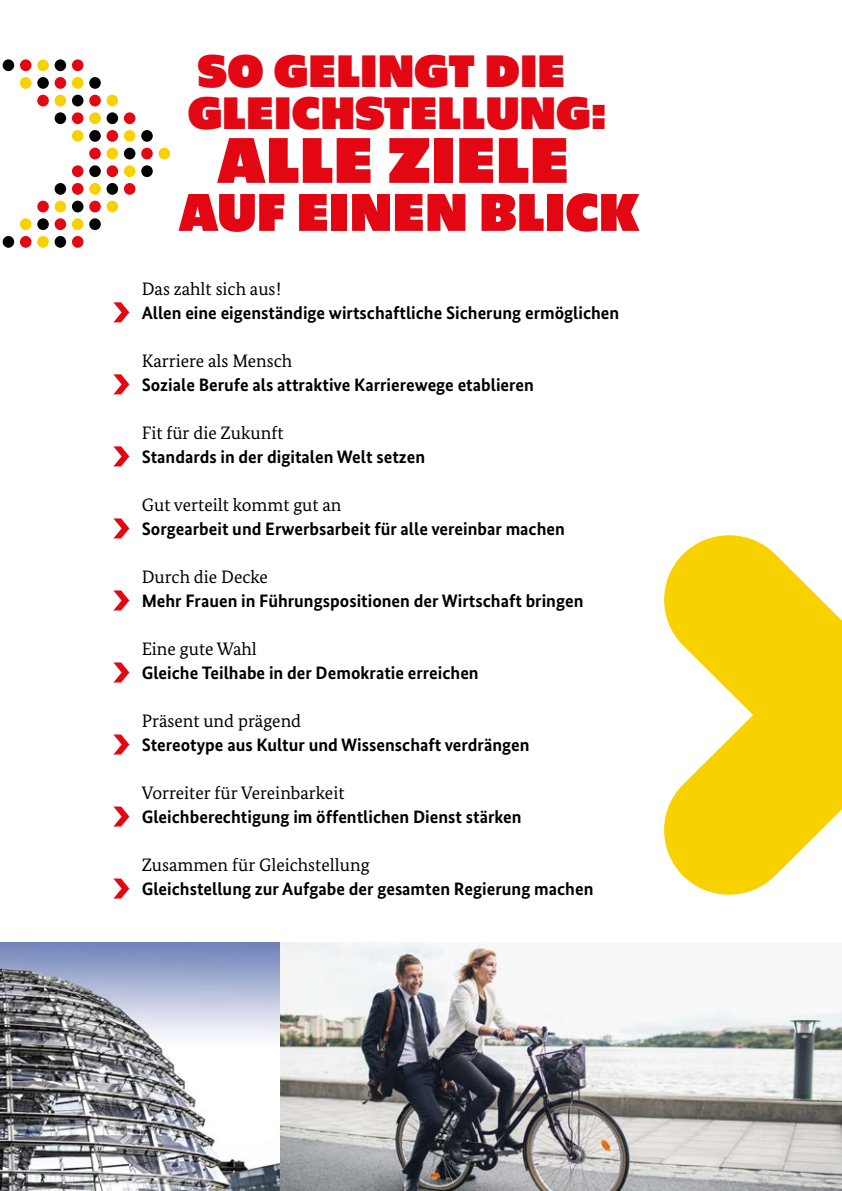
<style>
.page{position:relative;width:842px;height:1191px;background:#fff}
.page>*{position:absolute;margin:0;border:0;box-sizing:border-box;transform-origin:0 0}
.t1{font:900 68px "Upgrade";color:#e30613}
.t2{font:900 56px "Upgrade";color:#e30613}
.t3{font:900 48px/42px "Upgrade";letter-spacing:-.005em;color:#e30613}
.t4{font:700 18px "Bundes Sans";color:#000}
.t5{font:18px "Bundes Serif";color:#000}
</style>
<div class="page">
<svg style="left:664px;top:535px;width:178px;height:359px;fill:#f8d200"></svg>
<div style="left:3px;top:59px;width:11px;height:12px;background:#000;border-radius:50%"></div>
<div style="left:3px;top:236px;width:11px;height:12px;background:#000;border-radius:50%"></div>
<div style="left:20px;top:59px;width:12px;height:12px;background:#e30613;border-radius:50%"></div>
<div style="left:20px;top:77px;width:12px;height:12px;background:#f8d200;border-radius:50%"></div>
<div style="left:20px;top:218px;width:12px;height:12px;background:#f8d200;border-radius:50%"></div>
<div style="left:20px;top:236px;width:12px;height:12px;background:#e30613;border-radius:50%"></div>
<div style="left:37px;top:59px;width:12px;height:12px;background:#f8d200;border-radius:50%"></div>
<div style="left:37px;top:77px;width:12px;height:12px;background:#000;border-radius:50%"></div>
<div style="left:37px;top:95px;width:12px;height:11px;background:#e30613;border-radius:50%"></div>
<div style="left:37px;top:201px;width:12px;height:11px;background:#e30613;border-radius:50%"></div>
<div style="left:37px;top:218px;width:12px;height:12px;background:#000;border-radius:50%"></div>
<div style="left:37px;top:236px;width:12px;height:12px;background:#f8d200;border-radius:50%"></div>
<div style="left:55px;top:59px;width:11px;height:12px;background:#000;border-radius:50%"></div>
<div style="left:55px;top:77px;width:11px;height:12px;background:#e30613;border-radius:50%"></div>
<div style="left:55px;top:95px;width:11px;height:11px;background:#f8d200;border-radius:50%"></div>
<div style="left:55px;top:112px;width:11px;height:12px;background:#000;border-radius:50%"></div>
<div style="left:55px;top:183px;width:11px;height:12px;background:#000;border-radius:50%"></div>
<div style="left:55px;top:201px;width:11px;height:11px;background:#f8d200;border-radius:50%"></div>
<div style="left:55px;top:218px;width:11px;height:12px;background:#e30613;border-radius:50%"></div>
<div style="left:55px;top:236px;width:11px;height:12px;background:#000;border-radius:50%"></div>
<div style="left:72px;top:59px;width:11px;height:12px;background:#e30613;border-radius:50%"></div>
<div style="left:72px;top:77px;width:11px;height:12px;background:#f8d200;border-radius:50%"></div>
<div style="left:72px;top:95px;width:11px;height:11px;background:#000;border-radius:50%"></div>
<div style="left:72px;top:112px;width:11px;height:12px;background:#e30613;border-radius:50%"></div>
<div style="left:72px;top:130px;width:11px;height:12px;background:#f8d200;border-radius:50%"></div>
<div style="left:72px;top:165px;width:11px;height:12px;background:#e30613;border-radius:50%"></div>
<div style="left:72px;top:183px;width:11px;height:12px;background:#e30613;border-radius:50%"></div>
<div style="left:72px;top:201px;width:11px;height:11px;background:#000;border-radius:50%"></div>
<div style="left:72px;top:218px;width:11px;height:12px;background:#f8d200;border-radius:50%"></div>
<div style="left:72px;top:236px;width:11px;height:12px;background:#e30613;border-radius:50%"></div>
<div style="left:89px;top:77px;width:12px;height:12px;background:#000;border-radius:50%"></div>
<div style="left:89px;top:95px;width:12px;height:11px;background:#e30613;border-radius:50%"></div>
<div style="left:89px;top:112px;width:12px;height:12px;background:#f8d200;border-radius:50%"></div>
<div style="left:89px;top:130px;width:12px;height:12px;background:#000;border-radius:50%"></div>
<div style="left:89px;top:148px;width:12px;height:11px;background:#e30613;border-radius:50%"></div>
<div style="left:89px;top:165px;width:12px;height:12px;background:#000;border-radius:50%"></div>
<div style="left:89px;top:183px;width:12px;height:12px;background:#f8d200;border-radius:50%"></div>
<div style="left:89px;top:201px;width:12px;height:11px;background:#e30613;border-radius:50%"></div>
<div style="left:89px;top:218px;width:12px;height:12px;background:#000;border-radius:50%"></div>
<div style="left:107px;top:95px;width:11px;height:11px;background:#f8d200;border-radius:50%"></div>
<div style="left:107px;top:112px;width:11px;height:12px;background:#000;border-radius:50%"></div>
<div style="left:107px;top:130px;width:11px;height:12px;background:#e30613;border-radius:50%"></div>
<div style="left:107px;top:148px;width:11px;height:11px;background:#f8d200;border-radius:50%"></div>
<div style="left:107px;top:165px;width:11px;height:12px;background:#e30613;border-radius:50%"></div>
<div style="left:107px;top:183px;width:11px;height:12px;background:#000;border-radius:50%"></div>
<div style="left:107px;top:201px;width:11px;height:11px;background:#f8d200;border-radius:50%"></div>
<div style="left:124px;top:112px;width:11px;height:12px;background:#e30613;border-radius:50%"></div>
<div style="left:124px;top:130px;width:11px;height:12px;background:#f8d200;border-radius:50%"></div>
<div style="left:124px;top:148px;width:11px;height:11px;background:#000;border-radius:50%"></div>
<div style="left:124px;top:165px;width:11px;height:12px;background:#f8d200;border-radius:50%"></div>
<div style="left:124px;top:183px;width:11px;height:12px;background:#e30613;border-radius:50%"></div>
<div style="left:141px;top:130px;width:12px;height:12px;background:#000;border-radius:50%"></div>
<div style="left:141px;top:148px;width:12px;height:11px;background:#e30613;border-radius:50%"></div>
<div style="left:141px;top:165px;width:12px;height:12px;background:#000;border-radius:50%"></div>
<div style="left:159px;top:148px;width:11px;height:11px;background:#f8d200;border-radius:50%"></div>
<svg style="left:113px;top:302px;width:16px;height:20px"></svg>
<svg style="left:113px;top:374px;width:16px;height:20px"></svg>
<svg style="left:113px;top:446px;width:16px;height:20px"></svg>
<svg style="left:113px;top:518px;width:16px;height:20px"></svg>
<svg style="left:113px;top:590px;width:16px;height:20px"></svg>
<svg style="left:113px;top:662px;width:16px;height:20px"></svg>
<svg style="left:113px;top:734px;width:16px;height:20px"></svg>
<svg style="left:113px;top:806px;width:16px;height:20px"></svg>
<svg style="left:113px;top:878px;width:16px;height:20px"></svg>
<img style="left:0;top:942px;width:842px;height:249px">
<h1 class="t3" style="left:187px;top:51px;width:421px">SO GELINGT DIE<br>GLEICHSTELLUNG:</h1>
<h1 class="t1" style="left:216px;top:116px;width:354px">ALLE ZIELE</h1>
<h1 class="t2" style="left:178px;top:176px;width:464px">AUF EINEN BLICK</h1>
<h2 class="t5" style="left:142px;top:277px;width:141px">Das zahlt sich aus!</h2>
<p class="t4" style="left:142px;top:301px;width:479px">Allen eine eigenständige wirtschaftliche Sicherung ermöglichen</p>
<h2 class="t5" style="left:142px;top:349px;width:152px">Karriere als Mensch</h2>
<p class="t4" style="left:142px;top:373px;width:394px">Soziale Berufe als attraktive Karrierewege etablieren</p>
<h2 class="t5" style="left:142px;top:421px;width:143px">Fit für die Zukunft</h2>
<p class="t4" style="left:142px;top:445px;width:285px">Standards in der digitalen Welt setzen</p>
<h2 class="t5" style="left:142px;top:493px;width:201px">Gut verteilt kommt gut an</h2>
<p class="t4" style="left:142px;top:517px;width:425px">Sorgearbeit und Erwerbsarbeit für alle vereinbar machen</p>
<h2 class="t5" style="left:142px;top:565px;width:128px">Durch die Decke</h2>
<p class="t4" style="left:142px;top:589px;width:443px">Mehr Frauen in Führungspositionen der Wirtschaft bringen</p>
<h2 class="t5" style="left:142px;top:637px;width:117px">Eine gute Wahl</h2>
<p class="t4" style="left:142px;top:661px;width:338px">Gleiche Teilhabe in der Demokratie erreichen</p>
<h2 class="t5" style="left:142px;top:709px;width:161px">Präsent und prägend</h2>
<p class="t4" style="left:142px;top:733px;width:389px">Stereotype aus Kultur und Wissenschaft verdrängen</p>
<h2 class="t5" style="left:142px;top:781px;width:204px">Vorreiter für Vereinbarkeit</h2>
<p class="t4" style="left:142px;top:805px;width:381px">Gleichberechtigung im öffentlichen Dienst stärken</p>
<h2 class="t5" style="left:142px;top:853px;width:229px">Zusammen für Gleichstellung</h2>
<p class="t4" style="left:142px;top:877px;width:453px">Gleichstellung zur Aufgabe der gesamten Regierung machen</p>
</div>
